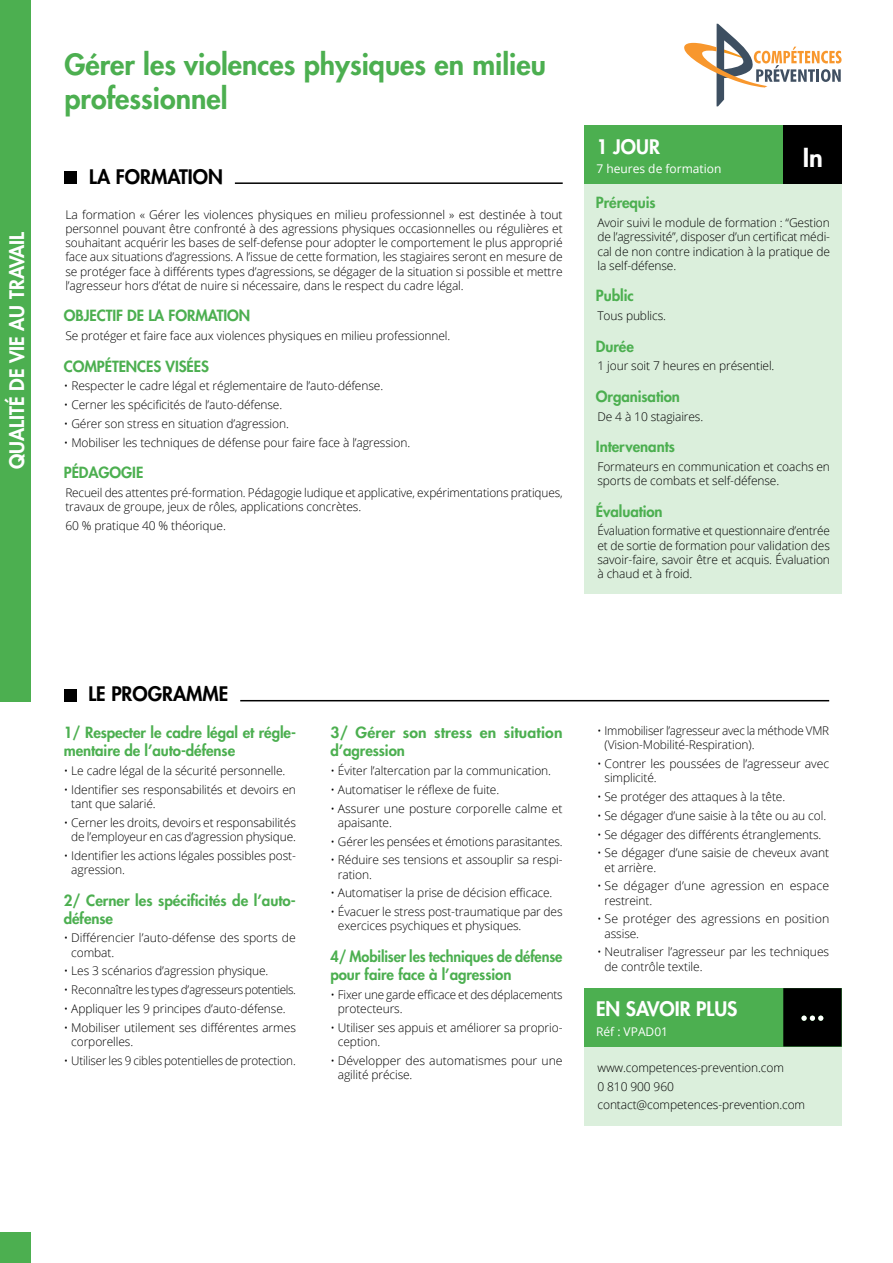
<style>
.page{position:relative;width:893px;height:1263px;background:#fff}
.page>*{position:absolute;margin:0;border:0;box-sizing:border-box;transform-origin:0 0}
.t1{font:800 28.5px/34.2px "Futura Std";color:#4caf50}
.t2{font:800 25.5px "Futura Std";color:#fff}
.t3{font:800 19.5px "Futura Std";color:#fff}
.t4{font:800 19.5px "Futura Std";color:#000}
.t5{font:800 15px/18px "Futura Std";letter-spacing:-.005em;color:#4caf50}
.t6{font:800 15px/18px "Futura Std";letter-spacing:-.005em;color:#4caf50;scale:1.05 1}
.t7{font:300 12px/14.2px "Open Sans";letter-spacing:-.01em;color:#000}
.t8{font:12px "Open Sans";color:#fff}
</style>
<div class="page">
<div style="left:0;top:0;width:31px;height:702px;background:#4caf50"></div>
<div style="left:0;top:1232px;width:31px;height:31px;background:#4caf50"></div>
<svg style="left:684px;top:24px;width:158px;height:82px"></svg>
<hr style="left:240px;top:700px;width:589px;height:1px;background:#000">
<hr style="left:235px;top:182px;width:328px;height:2px;background:#000">
<div style="left:64px;top:689px;width:13px;height:13px;background:#000"></div>
<div style="left:64px;top:171px;width:13px;height:13px;background:#000"></div>
<div style="left:584px;top:126px;width:258px;height:58px;background:#4caf50"></div>
<div style="left:784px;top:126px;width:58px;height:58px;background:#000"></div>
<div style="left:584px;top:184px;width:258px;height:409px;background:#dbefdc"></div>
<div style="left:584px;top:1043px;width:258px;height:83px;background:#dbefdc"></div>
<div style="left:584px;top:988px;width:258px;height:58px;background:#4caf50"></div>
<svg style="left:783px;top:988px;width:59px;height:58px;background:#060706"></svg>
<h3 class="t3" style="left:5px;top:469px;width:238px;rotate:-90deg">QUALITÉ DE VIE AU TRAVAIL</h3>
<h1 class="t1" style="left:64px;top:47px;width:483px">Gérer les violences physiques en milieu professionnel</h1>
<h3 class="t4" style="left:89px;top:164px;width:135px">LA FORMATION</h3>
<p class="t7" style="left:65px;top:207px;width:499px;text-align:justify">La formation « Gérer les violences physiques en milieu professionnel » est destinée à tout personnel pouvant être confronté à des agressions physiques occasionnelles ou régulières et souhaitant acquérir les bases de self-defense pour adopter le comportement le plus approprié face aux situations d’agressions. A l’issue de cette formation, les stagiaires seront en mesure de se protéger face à différents types d’agressions, se dégager de la situation si possible et mettre l’agresseur hors d’état de nuire si nécessaire, dans le respect du cadre légal.</p>
<p class="t5" style="left:64px;top:307px;width:188px">OBJECTIF DE LA FORMATION</p>
<p class="t7" style="left:65px;top:328px;width:387px">Se protéger et faire face aux violences physiques en milieu professionnel.</p>
<p class="t5" style="left:64px;top:357px;width:147px">COMPÉTENCES VISÉES</p>
<p class="t7" style="left:64px;top:379px;width:321px">• Respecter le cadre légal et réglementaire de l’auto-défense.</p>
<p class="t7" style="left:64px;top:397px;width:220px">• Cerner les spécificités de l’auto-défense.</p>
<p class="t7" style="left:64px;top:416px;width:227px">• Gérer son stress en situation d’agression.</p>
<p class="t7" style="left:64px;top:435px;width:348px">• Mobiliser les techniques de défense pour faire face à l’agression.</p>
<p class="t5" style="left:64px;top:464px;width:81px">PÉDAGOGIE</p>
<p class="t7" style="left:65px;top:485px;width:499px">Recueil des attentes pré-formation. Pédagogie ludique et applicative, expérimentations pratiques, travaux de groupe, jeux de rôles, applications concrètes.</p>
<p class="t7" style="left:65px;top:518px;width:162px">60 % pratique 40 % théorique.</p>
<h3 class="t3" style="left:596px;top:134px;width:65px">1 JOUR</h3>
<p class="t8" style="left:596px;top:161px;width:127px">7 heures de formation</p>
<h2 class="t2" style="left:803px;top:141px;width:22px">In</h2>
<p class="t5" style="left:596px;top:194px;width:61px">Prérequis</p>
<p class="t7" style="left:597px;top:215px;width:234px;text-align:justify">Avoir suivi le module de formation : “Gestion de l’agressivité”, disposer d’un certificat médi&shy;cal de non contre indication à la pratique de la self-défense.</p>
<p class="t5" style="left:596px;top:287px;width:39px">Public</p>
<p class="t7" style="left:597px;top:308px;width:70px">Tous publics.</p>
<p class="t5" style="left:596px;top:337px;width:39px">Durée</p>
<p class="t7" style="left:597px;top:358px;width:178px">1 jour soit 7 heures en présentiel.</p>
<p class="t5" style="left:596px;top:387px;width:86px">Organisation</p>
<p class="t7" style="left:597px;top:409px;width:107px">De 4 à 10 stagiaires.</p>
<p class="t5" style="left:596px;top:438px;width:80px">Intervenants</p>
<p class="t7" style="left:597px;top:459px;width:234px">Formateurs en communication et coachs en sports de combats et self-défense.</p>
<p class="t5" style="left:596px;top:502px;width:68px">Évaluation</p>
<p class="t7" style="left:597px;top:523px;width:234px;text-align:justify">Évaluation formative et questionnaire d’entrée et de sortie de formation pour validation des savoir-faire, savoir être et acquis. Évaluation à chaud et à froid.</p>
<h3 class="t4" style="left:88px;top:682px;width:142px">LE PROGRAMME</h3>
<p class="t5" style="left:64px;top:724px;width:234px">1/ Respecter le cadre légal et régle&shy;mentaire de l’auto-défense</p>
<p class="t7" style="left:64px;top:763px;width:223px">• Le cadre légal de la sécurité personnelle.</p>
<p class="t7" style="left:71px;top:782px;width:226px;text-indent:-8px">• Identifier ses responsabilités et devoirs en tant que salarié.</p>
<p class="t7" style="left:64px;top:815px;width:234px;text-align:right">• Cerner les droits, devoirs et responsabilités de l’employeur en cas d’agression physique.</p>
<p class="t7" style="left:71px;top:848px;width:226px;text-indent:-8px">• Identifier les actions légales possibles post&shy;agression.</p>
<p class="t5" style="left:64px;top:891px;width:233px">2/ Cerner les spécificités de l’auto&shy;défense</p>
<p class="t7" style="left:71px;top:930px;width:226px;text-indent:-8px">• Différencier l’auto-défense des sports de combat.</p>
<p class="t7" style="left:64px;top:963px;width:206px">• Les 3 scénarios d’agression physique.</p>
<p class="t7" style="left:64px;top:982px;width:234px">• Reconnaître les types d’agresseurs potentiels.</p>
<p class="t7" style="left:64px;top:1001px;width:223px">• Appliquer les 9 principes d’auto-défense.</p>
<p class="t7" style="left:71px;top:1020px;width:226px;text-indent:-8px">• Mobiliser utilement ses différentes armes corporelles.</p>
<p class="t7" style="left:64px;top:1053px;width:233px">• Utiliser les 9 cibles potentielles de protection.</p>
<p class="t6" style="left:330px;top:724px;width:223px">3/ Gérer son stress en situation d’agression</p>
<p class="t7" style="left:330px;top:763px;width:222px">• Éviter l’altercation par la communication.</p>
<p class="t7" style="left:330px;top:782px;width:170px">• Automatiser le réflexe de fuite.</p>
<p class="t7" style="left:338px;top:801px;width:226px;text-indent:-8px">• Assurer une posture corporelle calme et apaisante.</p>
<p class="t7" style="left:330px;top:834px;width:234px">• Gérer les pensées et émotions parasitantes.</p>
<p class="t7" style="left:338px;top:852px;width:226px;text-indent:-8px">• Réduire ses tensions et assouplir sa respi&shy;ration.</p>
<p class="t7" style="left:330px;top:885px;width:224px">• Automatiser la prise de décision efficace.</p>
<p class="t7" style="left:338px;top:904px;width:226px;text-indent:-8px">• Évacuer le stress post-traumatique par des exercices psychiques et physiques.</p>
<p class="t5" style="left:330px;top:947px;width:234px">4/ Mobiliser les techniques de défense pour faire face à l’agression</p>
<p class="t7" style="left:338px;top:987px;width:226px;text-indent:-8px">• Fixer une garde efficace et des déplacements protecteurs.</p>
<p class="t7" style="left:338px;top:1020px;width:226px;text-indent:-8px">• Utiliser ses appuis et améliorer sa proprio&shy;ception.</p>
<p class="t7" style="left:338px;top:1053px;width:226px;text-indent:-8px">• Développer des automatismes pour une agilité précise.</p>
<p class="t7" style="left:605px;top:723px;width:226px;text-indent:-8px">• Immobiliser l’agresseur avec la méthode VMR (Vision-Mobilité-Respiration).</p>
<p class="t7" style="left:605px;top:756px;width:226px;text-indent:-8px">• Contrer les poussées de l’agresseur avec simplicité.</p>
<p class="t7" style="left:597px;top:789px;width:190px">• Se protéger des attaques à la tête.</p>
<p class="t7" style="left:597px;top:808px;width:231px">• Se dégager d’une saisie à la tête ou au col.</p>
<p class="t7" style="left:597px;top:827px;width:226px">• Se dégager des différents étranglements.</p>
<p class="t7" style="left:605px;top:846px;width:226px;text-indent:-8px">• Se dégager d’une saisie de cheveux avant et arrière.</p>
<p class="t7" style="left:605px;top:879px;width:226px;text-indent:-8px">• Se dégager d’une agression en espace restreint.</p>
<p class="t7" style="left:605px;top:912px;width:226px;text-indent:-8px">• Se protéger des agressions en position assise.</p>
<p class="t7" style="left:605px;top:945px;width:226px;text-indent:-8px">• Neutraliser l’agresseur par les techniques de contrôle textile.</p>
<h3 class="t3" style="left:596px;top:996px;width:143px">EN SAVOIR PLUS</h3>
<p class="t8" style="left:596px;top:1023px;width:74px">Réf : VPAD01</p>
<p class="t7" style="left:597px;top:1058px;width:209px;line-height:18.8px">www.competences-prevention.com<br>0 810 900 960 contact@competences-prevention.com</p>
</div>
